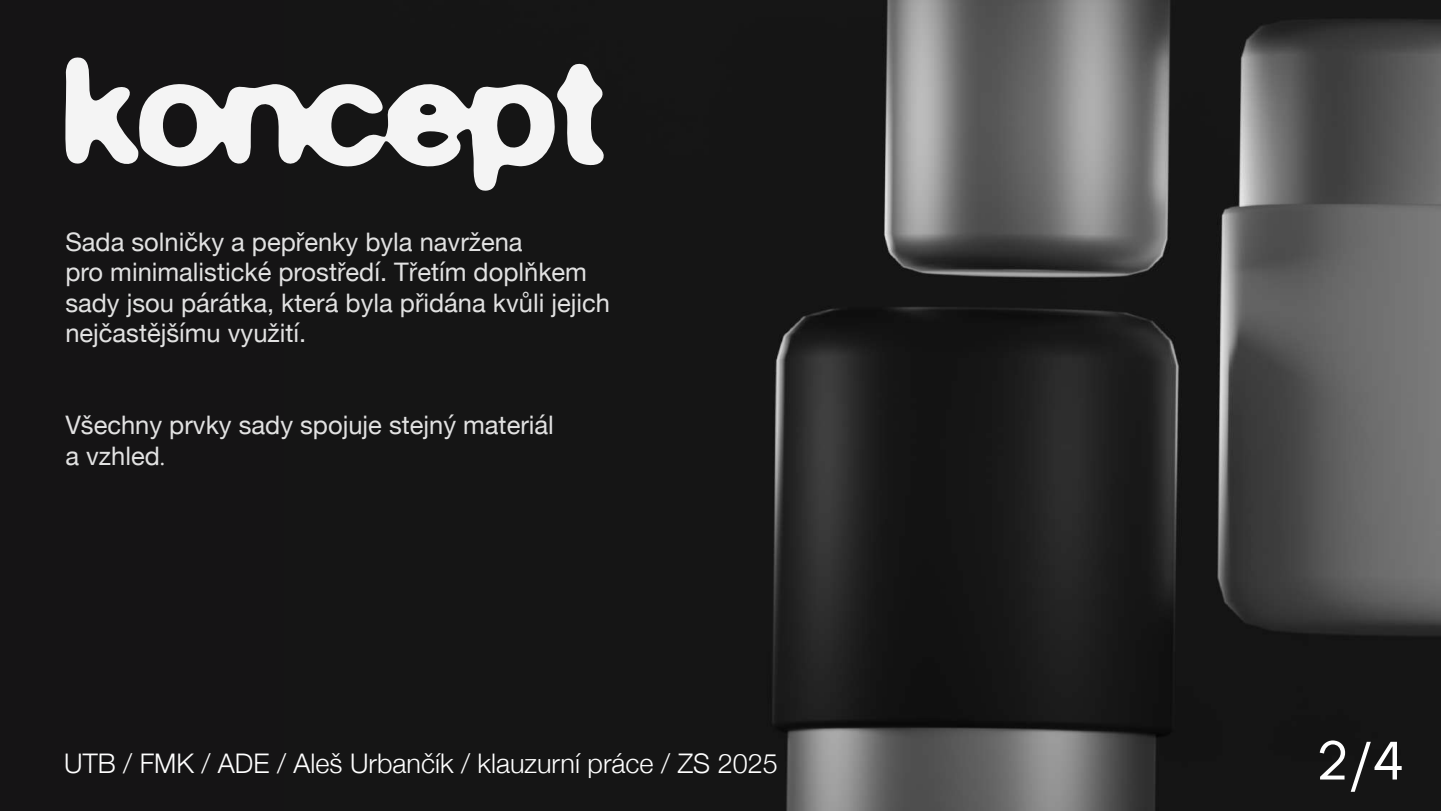
<style>
.page{position:relative;width:1442px;height:811px;background:#fff}
.page>*{position:absolute;margin:0;border:0;box-sizing:border-box;transform-origin:0 0}
.t1{font:53.4px "Subjectivity";color:#fff}
.t2{font:300 27px "Helvetica Neue";color:#fff}
.t3{font:25.5px/30.6px "Helvetica Neue";color:#e2e2e2}
.s1{font-family:"Subjectivity"}
</style>
<div class="page">
<img style="left:283px;top:98px;width:1157px;height:712px">
<div style="left:0;top:0;width:283px;height:810px;background:#151415"></div>
<img style="left:283px;top:0;width:1158px;height:98px">
<svg style="left:140px;top:76px;width:415px;height:116px;fill:#151515"></svg>
<svg style="left:65px;top:57px;width:75px;height:107px"></svg>
<svg style="left:553px;top:62px;width:54px;height:105px"></svg>
<p class="t3" style="left:65px;top:227px;width:546px">Sada solničky a pepřenky byla navržena<br>pro minimalistické prostředí. Třetím doplňkem sady jsou párátka, která byla přidána kvůli jejich nejčastějšímu využití.</p>
<p class="t3" style="left:65px;top:411px;width:490px">Všechny prvky sady spojuje stejný materiál a vzhled<span class="s1">.</span></p>
<p class="t2" style="left:64px;top:741px;width:715px">UTB / FMK / ADE / Aleš Urbančík / klauzurní práce / ZS 2025</p>
<h1 class="t1" style="left:1316px;top:725px;width:90px">2/4</h1>
</div>
